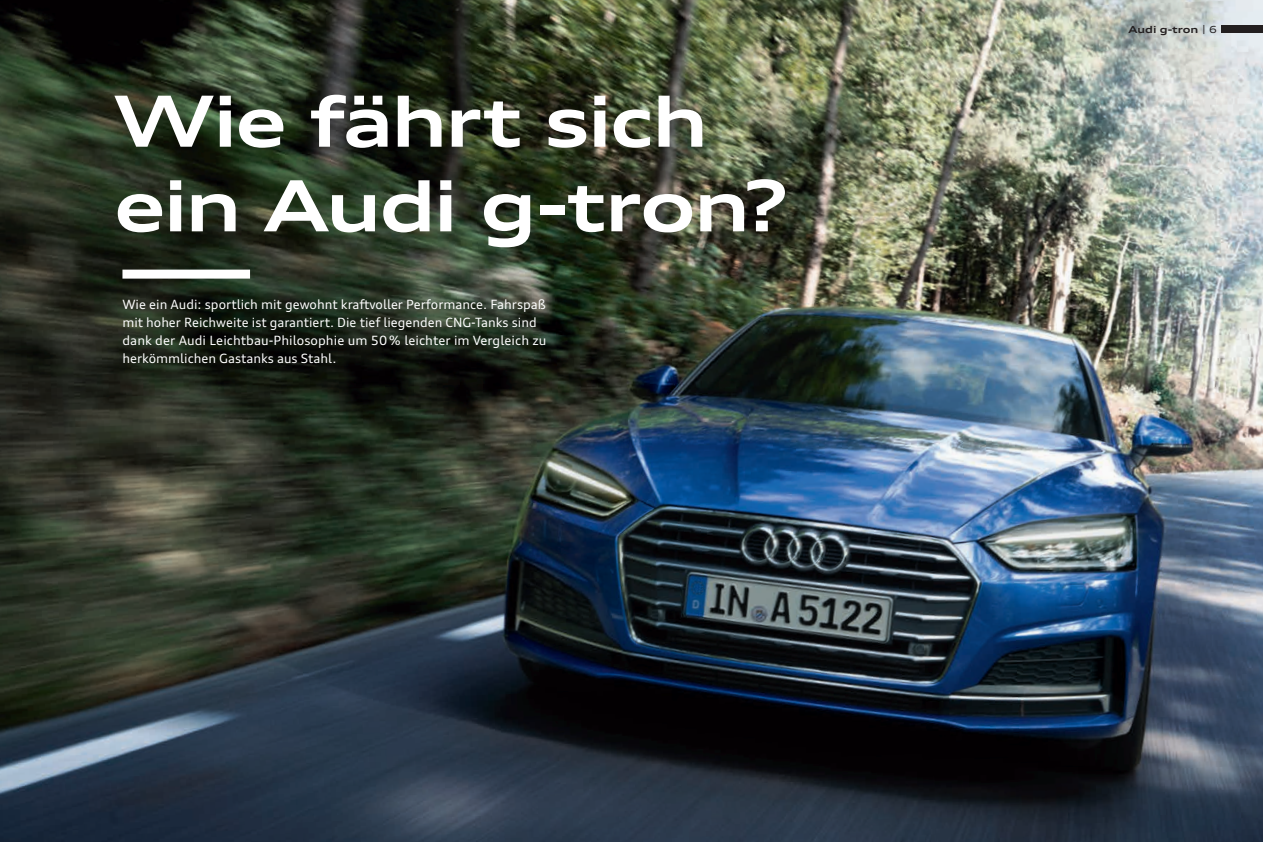
<style>
.page{position:relative;width:1263px;height:842px;background:#fff}
.page>*{position:absolute;margin:0;border:0;box-sizing:border-box;transform-origin:0 0}
.t1{font:700 expanded 70.5px/84.6px "Audi Type";letter-spacing:-.035em;color:#fff}
.t2{font:12.75px/18px "Audi Type";color:#fff}
.t3{font:700 expanded 9.75px "Audi Type";color:#231f20}
.s1{font-weight:400}
</style>
<div class="page">
<img style="left:0;top:0;width:1263px;height:842px">
<div style="left:122px;top:270px;width:128px;height:9px;background:#fff"></div>
<div style="left:1221px;top:26px;width:42px;height:7px;background:#231f20"></div>
<h1 class="t1" style="left:114px;top:78px;width:675px">Wie fährt sich ein Audi g-tron?</h1>
<p class="t2" style="left:122px;top:296px;width:425px">Wie ein Audi: sportlich mit gewohnt kraftvoller Performance. Fahrspaß mit hoher Reichweite ist garantiert. Die tief liegenden CNG-Tanks sind dank der Audi Leichtbau-Philosophie um 50% leichter im Vergleich zu herkömmlichen Gastanks aus Stahl.</p>
<p class="t3" style="left:1128px;top:23px;width:90px">Audi g-tron <span class="s1">| 6</span></p>
</div>
